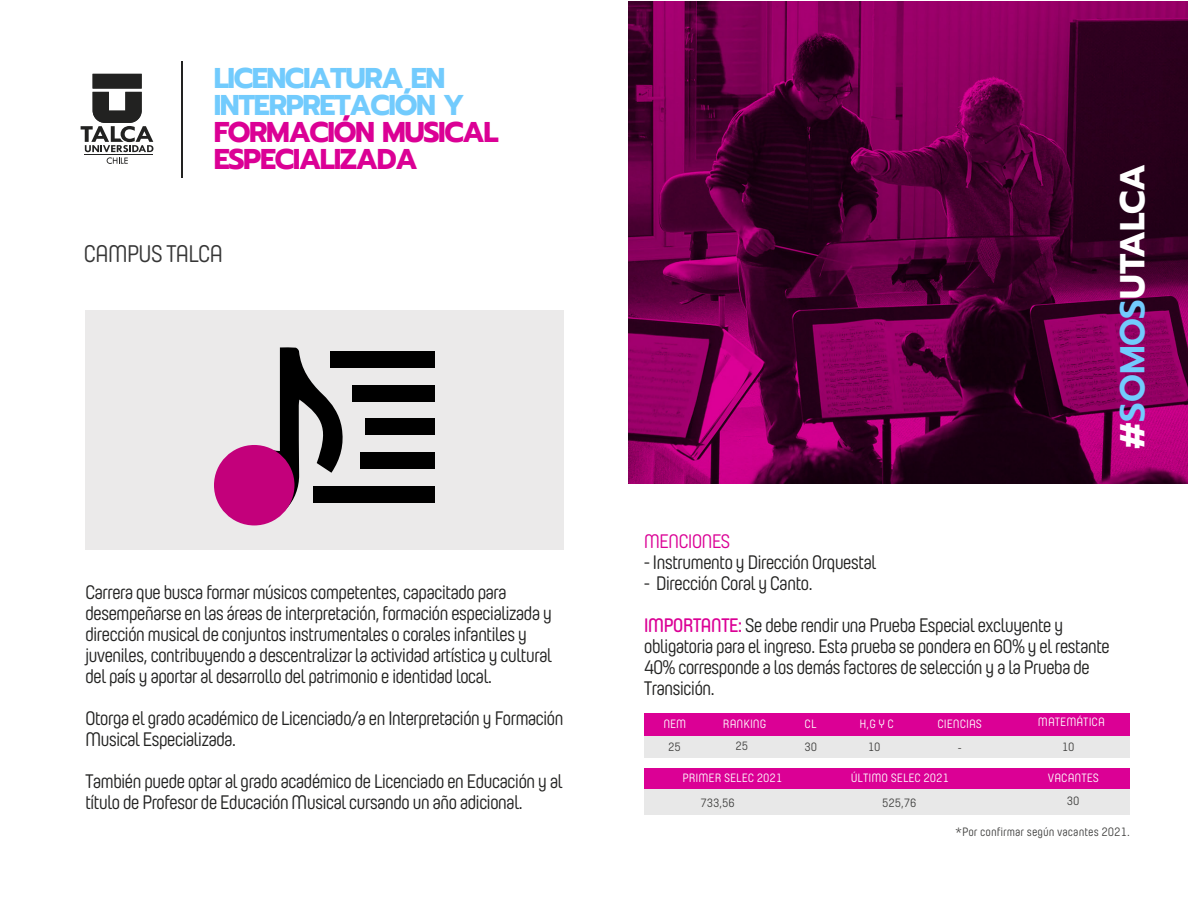
<style>
.page{position:relative;width:1188px;height:918px;background:#fff}
.page>*{position:absolute;margin:0;border:0;box-sizing:border-box;transform-origin:0 0}
.t1{font:700 34.5px "Prompt";letter-spacing:-.025em;color:#fff}
.t2{font:700 28.5px/27px "Prompt";letter-spacing:-.05em;color:#72cbfd}
.t3{font:700 28.5px/27px "Prompt";letter-spacing:-.05em;color:#db0095}
.t4{font:24px "Yummo";letter-spacing:-.05em;color:#363636}
.t5{font:19.5px/21px "Yummo";letter-spacing:-.05em;color:#222221}
.t6{font:19.5px "Yummo";letter-spacing:-.05em;color:#db0095}
.t7{font:12.15px "Yummo";color:#3e3e3d}
.t8{font:12px "Yummo";color:#fff}
.t9{font:12px "Yummo";color:#3e3e3d}
.s1{font-weight:600;color:#72cbfd}
.s2{font-weight:600;color:#db0095}
</style>
<div class="page">
<div style="left:85px;top:310px;width:479px;height:240px;background:#ebeaea"></div>
<hr style="left:181px;top:61px;width:2px;height:117px;background:#222221">
<svg style="left:81px;top:74px;width:72px;height:90px"></svg>
<hr style="left:85px;top:154px;width:68px;height:1px;background:#222221">
<svg style="left:221px;top:347px;width:123px;height:176px"></svg>
<div style="left:313px;top:486px;width:122px;height:16px;background:#000"></div>
<div style="left:331px;top:351px;width:104px;height:17px;background:#000"></div>
<div style="left:352px;top:385px;width:83px;height:16px;background:#000"></div>
<div style="left:360px;top:453px;width:75px;height:16px;background:#000"></div>
<div style="left:366px;top:419px;width:69px;height:16px;background:#000"></div>
<div style="left:214px;top:445px;width:80px;height:80px;background:#c3007b;border-radius:50%"></div>
<div style="left:644px;top:713px;width:485px;height:23px;background:#db0095"></div>
<div style="left:644px;top:736px;width:485px;height:22px;background:#e8e8e8"></div>
<div style="left:644px;top:768px;width:485px;height:21px;background:#db0095"></div>
<div style="left:644px;top:789px;width:485px;height:26px;background:#e8e8e8"></div>
<img style="left:628px;top:2px;width:560px;height:482px">
<h2 class="t2" style="left:214px;top:64px;width:252px">LICENCIATURA EN<br>INTERPRETACIÓN Y</h2>
<h2 class="t3" style="left:214px;top:118px;width:286px">FORMACIÓN MUSICAL<br>ESPECIALIZADA</h2>
<p class="t4" style="left:84px;top:237px;width:141px">CAMPUS TALCA</p>
<p class="t5" style="left:85px;top:581px;width:469px">Carrera que busca formar músicos competentes, capacitado para desempeñarse en las áreas de interpretación, formación especializada y dirección musical de conjuntos instrumentales o corales infantiles y juveniles, contribuyendo a descentralizar la actividad artística y cultural del país y aportar al desarrollo del patrimonio e identidad local.</p>
<p class="t5" style="left:85px;top:707px;width:480px">Otorga el grado académico de Licenciado/a en Interpretación y Formación<br>Musical Especializada.</p>
<p class="t5" style="left:85px;top:770px;width:479px">También puede optar al grado académico de Licenciado en Educación y al título de Profesor de Educación Musical cursando un año adicional.</p>
<h1 class="t1" style="left:1106px;top:449px;width:286px;rotate:-90deg">#<span class="s1">SOMOS</span>UTALCA</h1>
<p class="t6" style="left:644px;top:527px;width:88px">MENCIONES</p>
<p class="t5" style="left:644px;top:550px;width:234px">- Instrumento y Dirección Orquestal</p>
<p class="t5" style="left:644px;top:561px;width:421px;line-height:42px">- Dirección Coral y Canto.<br><span class="s2">IMPORTANTE:</span> Se debe rendir una Prueba Especial excluyente y</p>
<p class="t5" style="left:644px;top:634px;width:468px">obligatoria para el ingreso. Esta prueba se pondera en 60% y el restante<br>40% corresponde a los demás factores de selección y a la Prueba de<br>Transición.</p>
<p class="t8" style="left:663px;top:715px;width:25px">NEM</p>
<p class="t8" style="left:723px;top:715px;width:45px">RANKING</p>
<p class="t8" style="left:805px;top:715px;width:13px">CL</p>
<p class="t8" style="left:859px;top:715px;width:36px">H,G Y C</p>
<p class="t8" style="left:937px;top:715px;width:46px">CIENCIAS</p>
<p class="t8" style="left:1038px;top:714px;width:68px">MATEMÁTICA</p>
<p class="t9" style="left:668px;top:738px;width:14px">25</p>
<p class="t9" style="left:735px;top:738px;width:14px">25</p>
<p class="t9" style="left:804px;top:739px;width:14px">30</p>
<p class="t9" style="left:868px;top:739px;width:14px">10</p>
<p class="t9" style="left:958px;top:739px;width:5px">-</p>
<p class="t9" style="left:1062px;top:739px;width:14px">10</p>
<p class="t8" style="left:683px;top:770px;width:101px">PRIMER SELEC 2021</p>
<p class="t8" style="left:851px;top:770px;width:100px">ÚLTIMO SELEC 2021</p>
<p class="t8" style="left:1048px;top:770px;width:53px">VACANTES</p>
<p class="t9" style="left:700px;top:795px;width:36px">733,56</p>
<p class="t9" style="left:882px;top:795px;width:36px">525,76</p>
<p class="t9" style="left:1067px;top:792px;width:14px">30</p>
<p class="t7" style="left:956px;top:823px;width:176px">*Por confirmar según vacantes 2021.</p>
</div>
